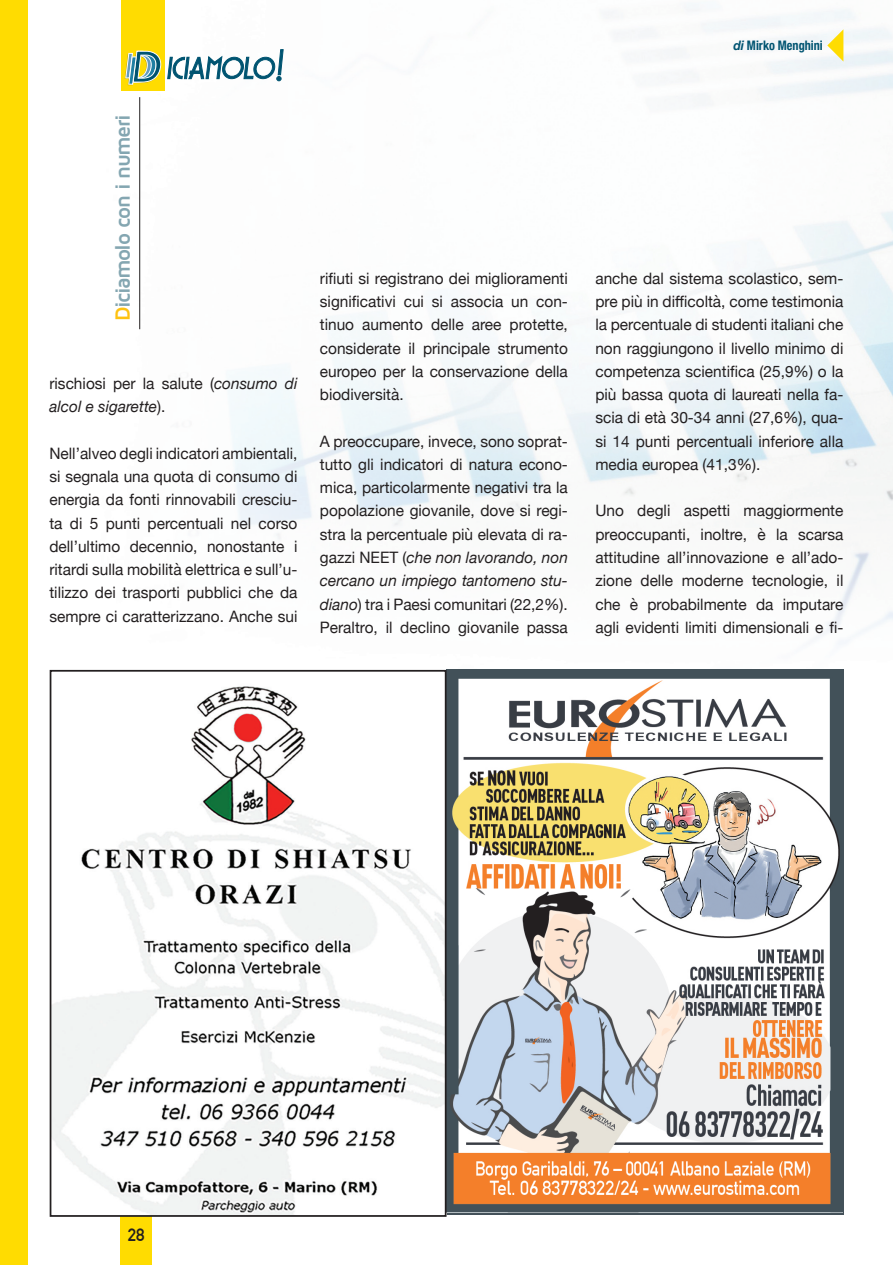
<style>
.page{position:relative;width:893px;height:1265px;background:#fff}
.page>*{position:absolute;margin:0;border:0;box-sizing:border-box;transform-origin:0 0}
.t1{font:700 21.18px "Maven Pro";letter-spacing:-.065em;color:#84a6b1}
.t2{font:700 17.5px "DIN Alternate";color:#231f20}
.t3{font:15.75px/23.3px "Helvetica Neue";color:#231f20;text-align:justify}
.t4{font:italic 15.75px/23.3px "Helvetica Neue";color:#231f20}
.t5{font:700 condensed 13.12px "Helvetica Neue";color:#005471;scale:.93 1}
.s1{color:#fec210}
.s2{font-style:normal}
.s3{font-style:italic}
.s4{font-style:italic;font-stretch:normal}
</style>
<div class="page">
<img style="left:27px;top:0;width:866px;height:669px">
<div style="left:120px;top:1215px;width:31px;height:50px;background:#ffdc01"></div>
<div style="left:121px;top:0;width:43px;height:90px;background:#ffdc01"></div>
<svg style="left:125px;top:49px;width:159px;height:36px"></svg>
<hr style="left:139px;top:97px;width:1px;height:232px;background:#231f20">
<svg style="left:827px;top:29px;width:16px;height:33px"></svg>
<img style="left:447px;top:669px;width:396px;height:544px">
<img style="left:53px;top:686px;width:391px;height:528px">
<div style="left:50px;top:670px;width:397px;height:547px;border:2px solid #231f20"></div>
<div style="left:0;top:0;width:27px;height:1265px;background:#ffdc01"></div>
<h1 class="t1" style="left:111px;top:321px;width:209px;rotate:-90deg"><span class="s1">D</span>iciamolo con i numeri</h1>
<p class="t4" style="left:49px;top:373px;width:250px"><span class="s2">rischiosi per la salute (</span>consumo di alcol e sigarette<span class="s2">).</span></p>
<p class="t3" style="left:49px;top:443px;width:250px">Nell’alveo degli indicatori ambientali, si segnala una quota di consumo di energia da fonti rinnovabili cresciu&shy;ta di 5 punti percentuali nel corso dell’ultimo decennio, nonostante i ritardi sulla mobilità elettrica e sull’u&shy;tilizzo dei trasporti pubblici che da sempre ci caratterizzano. Anche sui</p>
<p class="t3" style="left:320px;top:267px;width:250px">rifiuti si registrano dei miglioramenti significativi cui si associa un con&shy;tinuo aumento delle aree protette, considerate il principale strumento europeo per la conservazione della biodiversità.</p>
<p class="t3" style="left:320px;top:430px;width:250px">A preoccupare, invece, sono soprat&shy;tutto gli indicatori di natura econo&shy;mica, particolarmente negativi tra la popolazione giovanile, dove si regi&shy;stra la percentuale più elevata di ra&shy;gazzi NEET (<span class="s3">che non lavorando, non cercano un impiego tantomeno stu&shy;diano</span>) tra i Paesi comunitari (22,2%).<br>Peraltro, il declino giovanile passa</p>
<p class="t5" style="left:733px;top:34px;width:98px"><span class="s4">di</span> Mirko Menghini</p>
<p class="t3" style="left:595px;top:267px;width:250px">anche dal sistema scolastico, sem&shy;pre più in difficoltà, come testimonia la percentuale di studenti italiani che non raggiungono il livello minimo di competenza scientifica (25,9%) o la più bassa quota di laureati nella fa&shy;scia di età 30-34 anni (27,6%), qua&shy;si 14 punti percentuali inferiore alla media europea (41,3%).</p>
<p class="t3" style="left:595px;top:500px;width:250px">Uno degli aspetti maggiormente preoccupanti, inoltre, è la scarsa attitudine all’innovazione e all’ado&shy;zione delle moderne tecnologie, il che è probabilmente da imputare agli evidenti limiti dimensionali e fi-</p>
<p class="t2" style="left:128px;top:1222px;width:18px">28</p>
</div>
